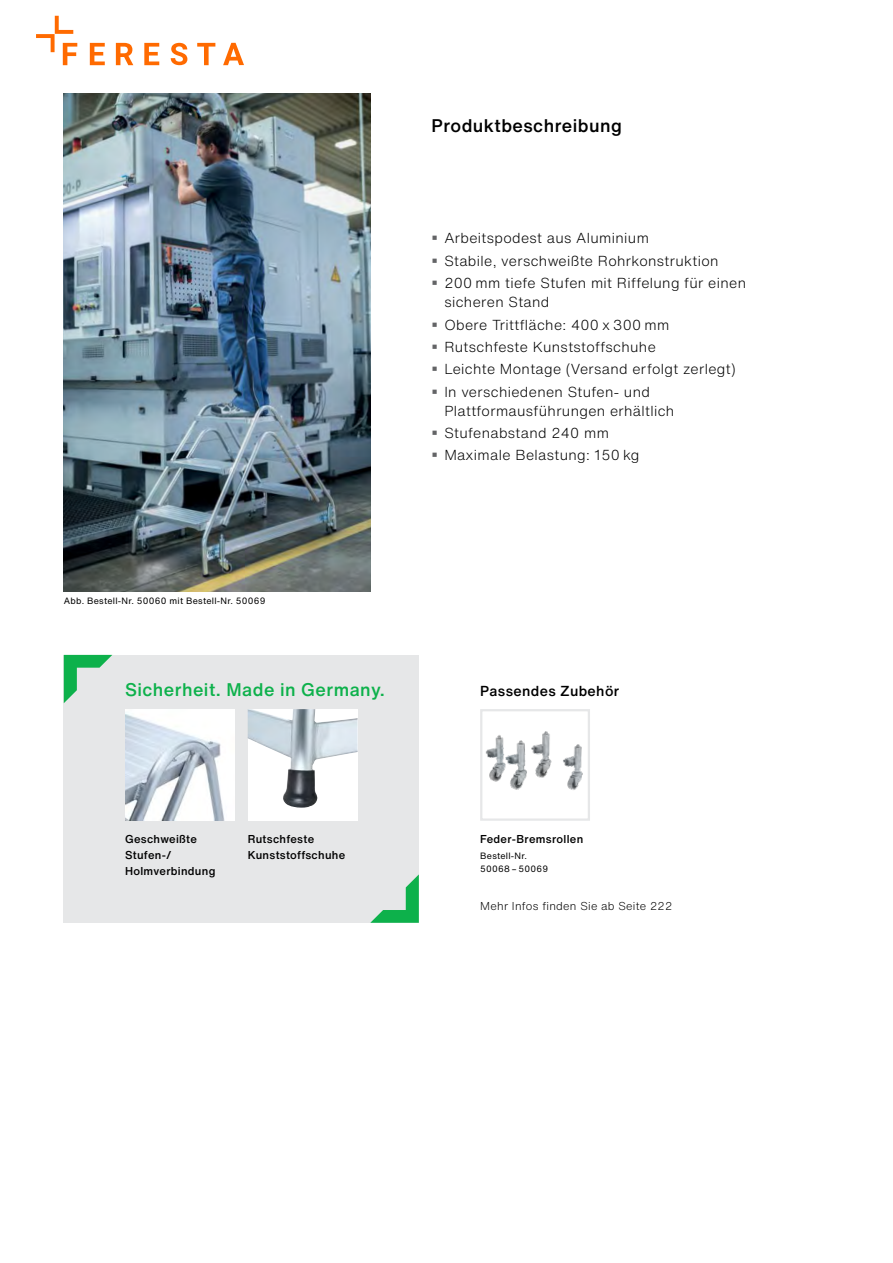
<style>
.page{position:relative;width:893px;height:1263px;background:#fff}
.page>*{position:absolute;margin:0;border:0;box-sizing:border-box;transform-origin:0 0}
.MUNK_Claim{font:500 18px "Helvetica Now Text";letter-spacing:.025em;color:#0db14b}
.Subline_12_14{font:500 18px "Helvetica Now Text";letter-spacing:.025em;color:#000}
.t1{font:300 14.25px/19.2px "Helvetica Now Text";letter-spacing:.025em;color:#000}
.Copy_9_5_12{font:500 14.25px "Helvetica Now Text";letter-spacing:.025em;color:#000}
.Caption_7_5_9_5{font:500 11.25px/15.9px "Helvetica Now Text";letter-spacing:.025em;color:#000}
.Caption_7_5_9_5-2{font:300 11.25px "Helvetica Now Text";letter-spacing:.025em;color:#000}
.Caption_6_8{font:9px/12.8px "Helvetica Now Text";letter-spacing:.025em;color:#000}
</style>
<div class="page">
<img style="left:64px;top:94px;width:306px;height:497px">
<img style="left:485px;top:731px;width:98px;height:59px">
<div style="left:480px;top:709px;width:110px;height:112px;border:2px solid #e6e7e8"></div>
<div style="left:64px;top:655px;width:355px;height:268px;background:#e6e7e8"></div>
<svg style="left:64px;top:655px;width:48px;height:48px"></svg>
<svg style="left:370px;top:874px;width:49px;height:49px"></svg>
<img style="left:125px;top:709px;width:110px;height:112px">
<div style="left:248px;top:709px;width:110px;height:112px;background:#fff"></div>
<img style="left:248px;top:709px;width:110px;height:99px">
<svg style="left:90px;top:43px;width:15px;height:22px"></svg>
<svg style="left:116px;top:43px;width:17px;height:22px"></svg>
<svg style="left:144px;top:43px;width:15px;height:22px"></svg>
<svg style="left:171px;top:43px;width:16px;height:22px"></svg>
<svg style="left:197px;top:43px;width:18px;height:22px"></svg>
<svg style="left:223px;top:43px;width:21px;height:22px"></svg>
<svg style="left:36px;top:16px;width:41px;height:49px"></svg>
<p class="Subline_12_14" style="left:432px;top:112px;width:192px">Produktbeschreibung</p>
<p class="t1" style="left:444px;top:228px;width:206px">Arbeitspodest aus Aluminium</p>
<p class="t1" style="left:444px;top:251px;width:276px">Stabile, verschweißte Rohrkonstruktion</p>
<p class="t1" style="left:444px;top:273px;width:303px">200 mm tiefe Stufen mit Riffelung für einen sicheren Stand</p>
<p class="t1" style="left:444px;top:314px;width:227px">Obere Trittfläche: 400 x 300 mm</p>
<p class="t1" style="left:444px;top:337px;width:213px">Rutschfeste Kunststoffschuhe</p>
<p class="t1" style="left:444px;top:359px;width:293px">Leichte Montage (Versand erfolgt zerlegt)</p>
<p class="t1" style="left:444px;top:381px;width:231px">In verschiedenen Stufen- und<br>Plattformausführungen erhältlich</p>
<p class="t1" style="left:444px;top:423px;width:166px">Stufenabstand 240 mm</p>
<p class="t1" style="left:444px;top:445px;width:197px">Maximale Belastung: 150 kg</p>
<p class="Caption_6_8" style="left:64px;top:594px;width:203px">Abb. Bestell-Nr. 50060 mit Bestell-Nr. 50069</p>
<p class="MUNK_Claim" style="left:125px;top:676px;width:261px">Sicherheit. Made in Germany.</p>
<p class="Copy_9_5_12" style="left:480px;top:680px;width:140px">Passendes Zubehör</p>
<p class="Caption_7_5_9_5" style="left:125px;top:831px;width:92px">Geschweißte<br>Stufen-/<br>Holmverbindung</p>
<p class="Caption_7_5_9_5" style="left:248px;top:831px;width:99px">Rutschfeste<br>Kunststoffschuhe</p>
<p class="Caption_7_5_9_5" style="left:480px;top:831px;width:105px">Feder-Bremsrollen</p>
<p class="Caption_6_8" style="left:480px;top:849px;width:70px">Bestell-Nr.<br>50068 – 50069</p>
<p class="Caption_7_5_9_5-2" style="left:480px;top:897px;width:194px">Mehr Infos finden Sie ab Seite 222</p>
</div>
